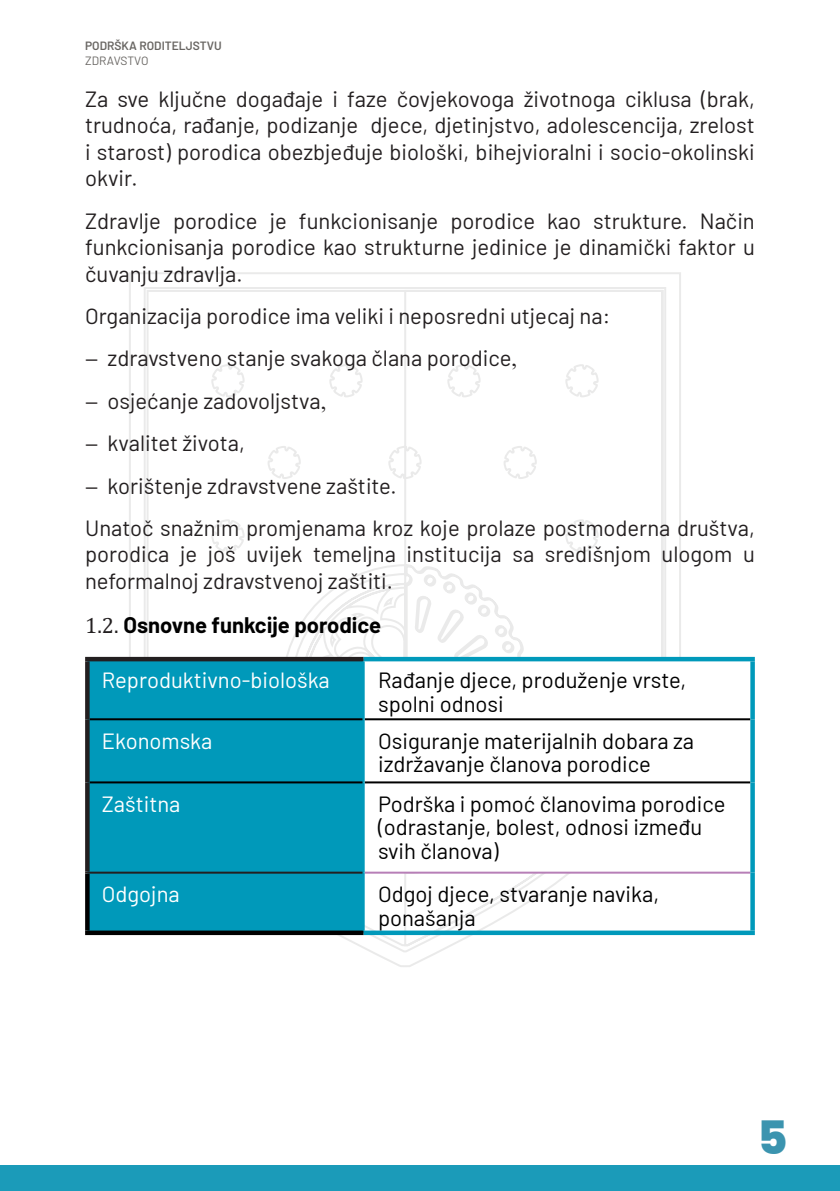
<style>
.page{position:relative;width:840px;height:1191px;background:#fff}
.page>*{position:absolute;margin:0;border:0;box-sizing:border-box;transform-origin:0 0}
.t1{font:800 46px "Poppins";color:#3b94af}
.t2{font:22px/26.4px "Barlow";color:#231f20;text-align:justify}
.t3{font:22px/23.8px "Barlow";color:#000}
.t4{font:22px "Barlow";color:#fff}
.t5{font:700 22px "Barlow";color:#000}
.t6{font:600 12px "Barlow";color:#696663}
.t7{font:12px "Barlow";letter-spacing:-.005em;color:#696663}
.s1{font-family:"Myriad Pro"}
.s2{font-family:"Times New Roman"}
.s3{font-family:"Cambria";font-weight:400;color:#231f20}
</style>
<div class="page">
<div style="left:0;top:1165px;width:839px;height:26px;background:#1b9bb9"></div>
<svg style="left:128px;top:272px;width:553px;height:695px"></svg>
<div style="left:90px;top:661px;width:272px;height:269px;background:#0099ba"></div>
<svg style="left:364px;top:661px;width:386px;height:210px"></svg>
<div style="left:85px;top:873px;width:5px;height:57px;background:#000"></div>
<hr style="left:90px;top:718px;width:272px;height:2px;background:#000">
<hr style="left:364px;top:718px;width:386px;height:2px;background:#000">
<hr style="left:90px;top:781px;width:272px;height:2px;background:#000">
<hr style="left:364px;top:781px;width:386px;height:2px;background:#000">
<div style="left:85px;top:930px;width:278px;height:5px;background:#000"></div>
<hr style="left:364px;top:871px;width:386px;height:2px;background:#b77fb7">
<hr style="left:85px;top:657px;width:278px;height:4px;background:#231f20">
<div style="left:85px;top:661px;width:5px;height:58px;background:#231f20"></div>
<div style="left:85px;top:719px;width:5px;height:63px;background:#231f20"></div>
<div style="left:85px;top:782px;width:5px;height:89px;background:#231f20"></div>
<hr style="left:85px;top:871px;width:277px;height:2px;background:#231f20">
<hr style="left:363px;top:657px;width:391px;height:4px;background:#0099ba">
<svg style="left:750px;top:661px;width:4px;height:58px"></svg>
<svg style="left:750px;top:719px;width:4px;height:63px"></svg>
<svg style="left:750px;top:782px;width:4px;height:90px"></svg>
<svg style="left:750px;top:872px;width:4px;height:58px"></svg>
<div style="left:363px;top:930px;width:391px;height:5px;background:#0099ba"></div>
<hr style="left:362px;top:661px;width:2px;height:58px;background:#0099ba">
<hr style="left:362px;top:719px;width:2px;height:63px;background:#0099ba">
<hr style="left:362px;top:782px;width:2px;height:90px;background:#0099ba">
<hr style="left:362px;top:872px;width:2px;height:58px;background:#0099ba">
<p class="t6" style="left:85px;top:37px;width:138px">PODRŠKA RODITELJSTVU</p>
<p class="t7" style="left:85px;top:52px;width:65px">ZDRAVSTVO</p>
<p class="t2" style="left:85px;top:84px;width:670px">Za sve ključne događaje i faze čovjekovoga životnoga ciklusa (brak, trudnoća, rađanje, podizanje djece, djetinjstvo, adolescencija, zrelost i starost) porodica obezbjeđuje biološki, bihejvioralni i socio-okolinski okvir.</p>
<p class="t2" style="left:85px;top:206px;width:670px">Zdravlje porodice je funkcionisanje porodice kao strukture. Način funkcionisanja porodice kao strukturne jedinice je dinamički faktor u čuvanju zdravlja.</p>
<p class="t2" style="left:85px;top:301px;width:526px">Organizacija porodice ima veliki i neposredni utjecaj na:</p>
<p class="t2" style="left:85px;top:343px;width:433px"><span class="s1">−</span> zdravstveno stanje svakoga člana porodice<span class="s2">,</span></p>
<p class="t2" style="left:85px;top:386px;width:242px"><span class="s1">−</span> osjećanje zadovoljstva<span class="s2">,</span></p>
<p class="t2" style="left:85px;top:428px;width:161px"><span class="s1">−</span> kvalitet života,</p>
<p class="t2" style="left:85px;top:471px;width:313px"><span class="s1">−</span> korištenje zdravstvene zaštite.</p>
<p class="t2" style="left:85px;top:513px;width:670px">Unatoč snažnim promjenama kroz koje prolaze postmoderna društva, porodica je još uvijek temeljna institucija sa središnjom ulogom u neformalnoj zdravstvenoj zaštiti.</p>
<p class="t5" style="left:85px;top:608px;width:297px"><span class="s3">1.2.</span> Osnovne funkcije porodice</p>
<p class="t4" style="left:102px;top:664px;width:229px">Reproduktivno-biološka</p>
<p class="t3" style="left:378px;top:667px;width:309px">Rađanje djece, produženje vrste, spolni odnosi</p>
<p class="t4" style="left:102px;top:724px;width:112px">Ekonomska</p>
<p class="t3" style="left:378px;top:727px;width:317px">Osiguranje materijalnih dobara za izdržavanje članova porodice</p>
<p class="t4" style="left:102px;top:787px;width:80px">Zaštitna</p>
<p class="t3" style="left:378px;top:790px;width:349px">Podrška i pomoć članovima porodice (odrastanje, bolest, odnosi između svih članova)</p>
<p class="t4" style="left:102px;top:878px;width:79px">Odgojna</p>
<p class="t3" style="left:378px;top:880px;width:282px">Odgoj djece, stvaranje navika, ponašanja</p>
<h1 class="t1" style="left:756px;top:1111px;width:32px">5</h1>
</div>
